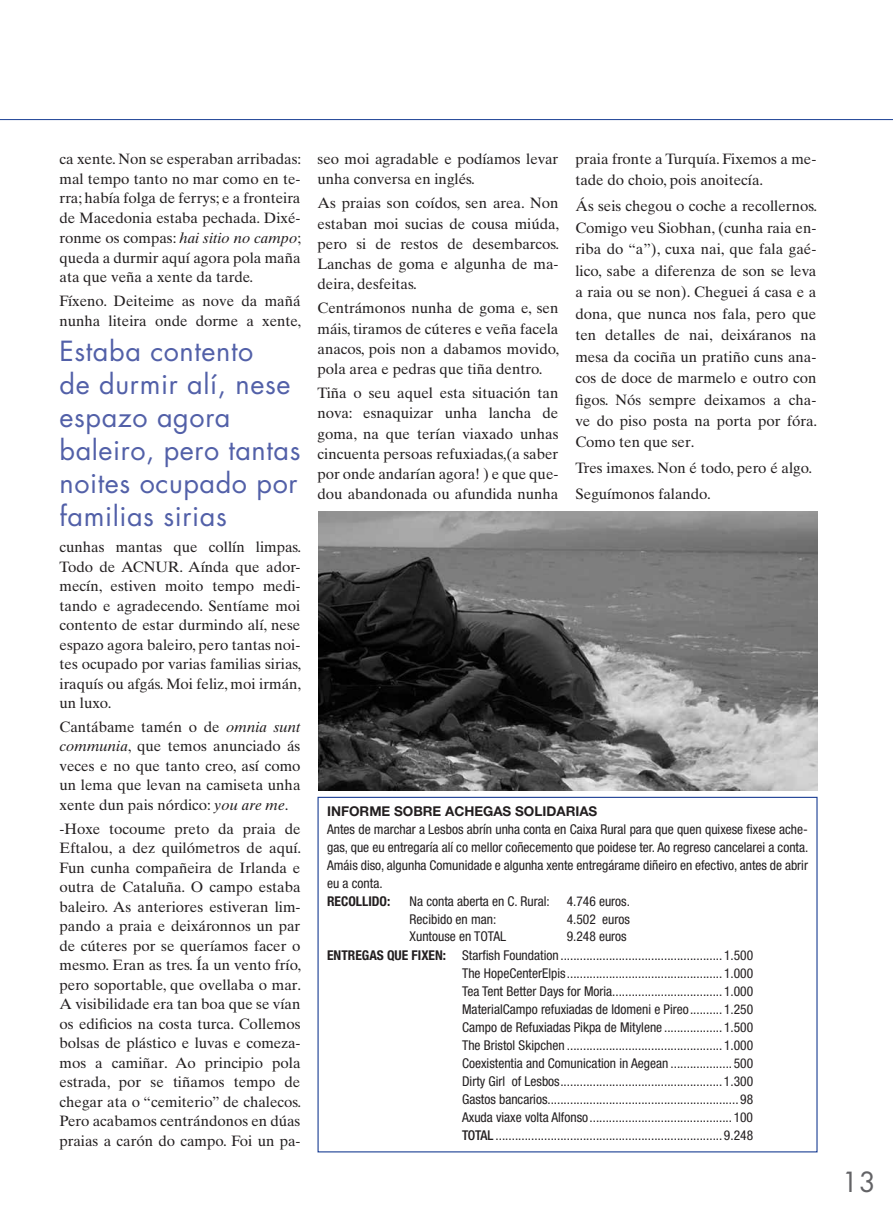
<style>
.page{position:relative;width:893px;height:1212px;background:#fff}
.page>*{position:absolute;margin:0;border:0;box-sizing:border-box;transform-origin:0 0}
.t1{font:27px/33px "Futura Std";letter-spacing:.02em;color:#5260a8}
.t2{font:27px "Futura Std";color:#636366}
.t3{font:15px/19.5px "Times Ten LT Std";color:#231f20;text-align:justify}
.t4{font:condensed 13.5px/18px "Helvetica Neue LT Std";color:#231f20;text-align:justify}
.t5{font:700 13.5px "Helvetica Neue LT Std";color:#231f20}
.t6{font:700 condensed 13.5px "Helvetica Neue LT Std";color:#231f20}
.s1{font-style:italic}
.s2{font-weight:700}
.s3{font-weight:500}
</style>
<div class="page">
<hr style="left:0;top:119px;width:893px;height:1px;background:#1b3f94">
<img style="left:319px;top:512px;width:499px;height:278px">
<p class="t3" style="left:60px;top:149px;width:243px">ca xente. Non se esperaban arribadas: mal tempo tanto no mar como en te&shy;rra; había folga de ferrys; e a fronteira de Macedonia estaba pechada. Dixé&shy;ronme os compas: <span class="s1">hai sitio no campo</span>; queda a durmir aquí agora pola maña ata que veña a xente da tarde.</p>
<p class="t3" style="left:60px;top:291px;width:243px">Fíxeno. Deiteime as nove da mañá nunha liteira onde dorme a xente,</p>
<h1 class="t1" style="left:60px;top:335px;width:242px">Estaba contento<br>de durmir alí, nese espazo agora baleiro, pero tantas noites ocupado por familias sirias</h1>
<p class="t3" style="left:60px;top:537px;width:243px">cunhas mantas que collín limpas.<br>Todo de ACNUR. Aínda que ador&shy;mecín, estiven moito tempo medi&shy;tando e agradecendo. Sentíame moi contento de estar durmindo alí, nese espazo agora baleiro, pero tantas noi&shy;tes ocupado por varias familias sirias, iraquís ou afgás. Moi feliz, moi irmán, un luxo.</p>
<p class="t3" style="left:60px;top:717px;width:242px">Cantábame tamén o de <span class="s1">omnia sunt communia</span>, que temos anunciado ás veces e no que tanto creo, así como un lema que levan na camiseta unha xente dun pais nórdico: <span class="s1">you are me</span>.</p>
<p class="t3" style="left:60px;top:819px;width:243px">-Hoxe tocoume preto da praia de Eftalou, a dez quilómetros de aquí.<br>Fun cunha compañeira de Irlanda e outra de Cataluña. O campo estaba baleiro. As anteriores estiveran lim&shy;pando a praia e deixáronnos un par de cúteres por se queríamos facer o mesmo. Eran as tres. Ía un vento frío, pero soportable, que ovellaba o mar.<br>A visibilidade era tan boa que se vían os edificios na costa turca. Collemos bolsas de plástico e luvas e comeza&shy;mos a camiñar. Ao principio pola estrada, por se tiñamos tempo de chegar ata o “cemiterio” de chalecos.<br>Pero acabamos centrándonos en dúas praias a carón do campo. Foi un pa-</p>
<p class="t3" style="left:317px;top:149px;width:242px;line-height:20.1px">seo moi agradable e podíamos levar unha conversa en inglés.</p>
<p class="t3" style="left:317px;top:193px;width:243px;line-height:20.1px">As praias son coídos, sen area. Non estaban moi sucias de cousa miúda, pero si de restos de desembarcos.<br>Lanchas de goma e algunha de ma&shy;deira, desfeitas.</p>
<p class="t3" style="left:317px;top:298px;width:243px;line-height:20.1px">Centrámonos nunha de goma e, sen máis, tiramos de cúteres e veña facela anacos, pois non a dabamos movido, pola area e pedras que tiña dentro.</p>
<p class="t3" style="left:317px;top:383px;width:242px;line-height:20.1px">Tiña o seu aquel esta situación tan nova: esnaquizar unha lancha de goma, na que terían viaxado unhas cincuenta persoas refuxiadas,(a saber por onde andarían agora! ) e que que&shy;dou abandonada ou afundida nunha</p>
<p class="t3" style="left:575px;top:148px;width:242px;line-height:21.5px">praia fronte a Turquía. Fixemos a me&shy;tade do choio, pois anoitecía.</p>
<p class="t3" style="left:575px;top:195px;width:243px;line-height:21.5px">Ás seis chegou o coche a recollernos.<br>Comigo veu Siobhan, (cunha raia en&shy;riba do “a”), cuxa nai, que fala gaé&shy;lico, sabe a diferenza de son se leva a raia ou se non). Cheguei á casa e a dona, que nunca nos fala, pero que ten detalles de nai, deixáranos na mesa da cociña un pratiño cuns ana&shy;cos de doce de marmelo e outro con figos. Nós sempre deixamos a cha&shy;ve do piso posta na porta por fóra.<br>Como ten que ser.</p>
<p class="t3" style="left:575px;top:455px;width:238px;line-height:25.7px">Tres imaxes. Non é todo, pero é algo.<br>Seguímonos falando.</p>
<p class="t5" style="left:327px;top:803px;width:272px">INFORME SOBRE ACHEGAS SOLIDARIAS</p>
<p class="t4" style="left:327px;top:820px;width:483px">Antes de marchar a Lesbos abrín unha conta en Caixa Rural para que quen quixese fixese ache&shy;gas, que eu entregaría alí co mellor coñecemento que poidese ter. Ao regreso cancelarei a conta.<br>Amáis diso, algunha Comunidade e algunha xente entregárame diñeiro en efectivo, antes de abrir eu a conta.</p>
<p class="t6" style="left:327px;top:893px;width:65px">RECOLLIDO:</p>
<p class="t4" style="left:410px;top:892px;width:142px">Na conta aberta en C. Rural:</p>
<p class="t4" style="left:567px;top:892px;width:65px">4.746 euros.</p>
<p class="t4" style="left:410px;top:910px;width:88px">Recibido en man:</p>
<p class="t4" style="left:567px;top:910px;width:65px">4.502 euros</p>
<p class="t4" style="left:410px;top:927px;width:98px">Xuntouse en TOTAL</p>
<p class="t4" style="left:327px;top:926px;width:428px;line-height:19.5px;text-indent:240px">9.248 euros<br><span class="s2">ENTREGAS QUE FIXEN:</span> Starfish Foundation ..................................................1.500</p>
<p class="t4" style="left:462px;top:964px;width:293px">The HopeCenterElpis................................................1.000<br>Tea Tent Better Days for Moria..................................1.000<br>MaterialCampo refuxiadas de Idomeni e Pireo..........1.250<br>Campo de Refuxiadas Pikpa de Mitylene ..................1.500<br>The Bristol Skipchen ................................................1.000<br>Coexistentia and Comunication in Aegean ...................500<br>Dirty Girl of Lesbos..................................................1.300<br>Gastos bancarios...........................................................98<br>Axuda viaxe volta Alfonso............................................100<br><span class="s3">TOTAL</span> ......................................................................9.248</p>
<h1 class="t2" style="left:842px;top:1164px;width:35px">13</h1>
</div>
